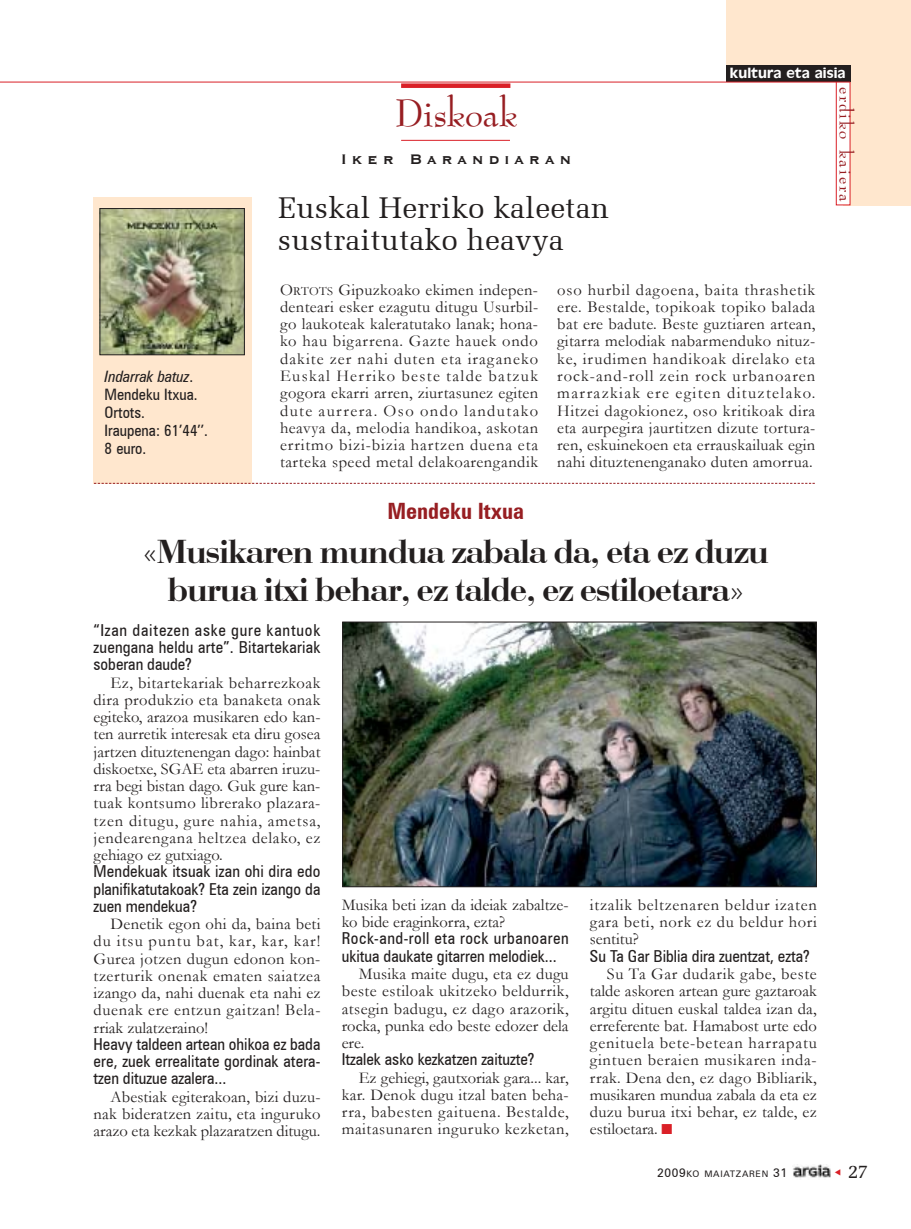
<style>
.page{position:relative;width:911px;height:1229px;background:#fff}
.page>*{position:absolute;margin:0;border:0;box-sizing:border-box;transform-origin:0 0}
.t1{font:45px "Bernadette";color:#971e22}
.t2{font:34.5px/37.5px "Bodoni";letter-spacing:-.015em;color:#231f1f;text-align:center}
.t3{font:30px/31.5px "Memoir";color:#231f1f}
.t4{font:700 22.5px "Zurich Cn BT";color:#971e22}
.t5{font:21px "Bernadette";letter-spacing:.09em;color:#971e22}
.t6{font:19.5px "Memoir";color:#231f1f}
.t7{font:18px "Copprpl Goth Bd BT";letter-spacing:.255em;color:#231f1f}
.t8{font:16.5px/17.2px "Garamond";letter-spacing:.02em;color:#231f1f;text-align:justify}
.t9{font:16.5px/17.2px "Zurich Cn BT";color:#231f1f;text-align:justify}
.t10{font:16.5px/17.2px "Garamond";color:#231f1f}
.t11{font:15.75px/18px "Zurich Cn BT";color:#231f1f}
.t12{font:15px "Antique Olive";letter-spacing:.005em;color:#fff}
.t13{font:9px "Zurich BT";letter-spacing:.075em;color:#231f1f}
.s1{font-size:12.3px}
.s2{font-style:italic}
.s3{color:#da2027}
.s4{font-size:12px}
</style>
<div class="page">
<div style="left:725px;top:0;width:158px;height:68px;background:#ffe7ce"></div>
<div style="left:843px;top:0;width:67px;height:205px;background:#ffe7ce"></div>
<div style="left:836px;top:81px;width:14px;height:124px;background:#fff"></div>
<div style="left:836px;top:81px;width:14px;height:124px;border:1px solid #da2027"></div>
<div style="left:725px;top:66px;width:125px;height:16px;background:#231f1f"></div>
<hr style="left:0;top:82px;width:850px;height:1px;background:#da2027">
<div style="left:401px;top:83px;width:109px;height:5px;background:#da2027"></div>
<hr style="left:401px;top:140px;width:109px;height:1px;background:#da2027">
<div style="left:94px;top:197px;width:158px;height:286px;background:#ffe7ce"></div>
<img style="left:102px;top:210px;width:141px;height:143px">
<div style="left:100px;top:208px;width:145px;height:147px;border:1px solid #231f1f"></div>
<svg style="left:94px;top:483px;width:720px;height:1px"></svg>
<img style="left:344px;top:623px;width:470px;height:262px">
<div style="left:342px;top:621px;width:474px;height:266px;border:1px solid #231f1f"></div>
<img style="left:793px;top:1164px;width:37px;height:14px">
<h1 class="t1" style="left:395px;top:91px;width:124px">Diskoak</h1>
<p class="t7" style="left:341px;top:149px;width:232px">Iker Barandiaran</p>
<h3 class="t3" style="left:278px;top:193px;width:333px">Euskal Herriko kaleetan sustraitutako heavya</h3>
<p class="t12" style="left:729px;top:67px;width:117px">kultura eta aisia</p>
<p class="t5" style="left:856px;top:87px;width:116px;rotate:90deg">erdiko kaiera</p>
<p class="t8" style="left:280px;top:281px;width:260px">O<span class="s1">RTOTS</span> Gipuzkoako ekimen indepen&shy;denteari esker ezagutu ditugu Usurbil&shy;go laukoteak kaleratutako lanak; hona&shy;ko hau bigarrena. Gazte hauek ondo dakite zer nahi duten eta iraganeko Euskal Herriko beste talde batzuk gogora ekarri arren, ziurtasunez egiten dute aurrera. Oso ondo landutako heavya da, melodia handikoa, askotan erritmo bizi-bizia hartzen duena eta tarteka speed metal delakoarengandik</p>
<p class="t8" style="left:557px;top:281px;width:260px">oso hurbil dagoena, baita thrashetik ere. Bestalde, topikoak topiko balada bat ere badute. Beste guztiaren artean, gitarra melodiak nabarmenduko nituz&shy;ke, irudimen handikoak direlako eta rock-and-roll zein rock urbanoaren marrazkiak ere egiten dituztelako.<br>Hitzei dagokionez, oso kritikoak dira eta aurpegira jaurtitzen dizute tortura&shy;ren, eskuinekoen eta errauskailuak egin nahi dituztenenganako duten amorrua.</p>
<h3 class="t4" style="left:387px;top:497px;width:138px">Mendeku Itxua</h3>
<h2 class="t2" style="left:143px;top:536px;width:626px">´Musikaren mundua zabala da, eta ez duzu burua itxi behar, ez talde, ez estiloetaraª</h2>
<p class="t9" style="left:94px;top:621px;width:228px">ìIzan daitezen aske gure kantuok zuengana heldu arteî. Bitartekariak soberan daude?</p>
<p class="t8" style="left:94px;top:674px;width:228px;text-indent:17px">Ez, bitartekariak beharrezkoak dira produkzio eta banaketa onak egiteko, arazoa musikaren edo kan&shy;ten aurretik interesak eta diru gosea jartzen dituztenengan dago: hainbat diskoetxe, SGAE eta abarren iruzu&shy;rra begi bistan dago. Guk gure kan&shy;tuak kontsumo librerako plazara&shy;tzen ditugu, gure nahia, ametsa, jendearengana heltzea delako, ez gehiago ez gutxiago.</p>
<p class="t9" style="left:94px;top:862px;width:228px">Mendekuak itsuak izan ohi dira edo planifikatutakoak? Eta zein izango da zuen mendekua?</p>
<p class="t8" style="left:94px;top:915px;width:228px;text-indent:17px">Denetik egon ohi da, baina beti du itsu puntu bat, kar, kar, kar!<br>Gurea jotzen dugun edonon kon&shy;tzerturik onenak ematen saiatzea izango da, nahi duenak eta nahi ez duenak ere entzun gaitzan! Bela&shy;rriak zulatzeraino!</p>
<p class="t9" style="left:94px;top:1035px;width:228px">Heavy taldeen artean ohikoa ez bada ere, zuek errealitate gordinak atera&shy;tzen dituzue azalera...</p>
<p class="t8" style="left:94px;top:1088px;width:228px;text-indent:17px">Abestiak egiterakoan, bizi duzu&shy;nak bideratzen zaitu, eta inguruko arazo eta kezkak plazaratzen ditugu.</p>
<p class="t11" style="left:105px;top:367px;width:105px"><span class="s2">Indarrak batuz</span>.<br>Mendeku Itxua.<br>Ortots.<br>Iraupena: 61í44íí.<br>8 euro.</p>
<p class="t10" style="left:342px;top:896px;width:228px">Musika beti izan da ideiak zabaltze&shy;ko bide eraginkorra, ezta?</p>
<p class="t9" style="left:342px;top:929px;width:228px">Rock-and-roll eta rock urbanoaren ukitua daukate gitarren melodiek...</p>
<p class="t8" style="left:342px;top:965px;width:228px;text-indent:17px">Musika maite dugu, eta ez dugu beste estiloak ukitzeko beldurrik, atsegin badugu, ez dago arazorik, rocka, punka edo beste edozer dela ere.</p>
<p class="t9" style="left:342px;top:1050px;width:194px">Itzalek asko kezkatzen zaituzte?</p>
<p class="t8" style="left:342px;top:1069px;width:228px;text-indent:17px">Ez gehiegi, gautxoriak gara... kar, kar. Denok dugu itzal baten beha&shy;rra, babesten gaituena. Bestalde, maitasunaren inguruko kezketan,</p>
<p class="t8" style="left:590px;top:896px;width:228px">itzalik beltzenaren beldur izaten gara beti, nork ez du beldur hori sentitu?</p>
<p class="t9" style="left:590px;top:947px;width:221px">Su Ta Gar Biblia dira zuentzat, ezta?</p>
<p class="t8" style="left:590px;top:965px;width:228px;text-indent:17px">Su Ta Gar dudarik gabe, beste talde askoren artean gure gaztaroak argitu dituen euskal taldea izan da, erreferente bat. Hamabost urte edo genituela bete-betean harrapatu gintuen beraien musikaren inda&shy;rrak. Dena den, ez dago Bibliarik, musikaren mundua zabala da eta ez duzu burua itxi behar, ez talde, ez estiloetara. <span class="s3">■</span></p>
<p class="t13" style="left:657px;top:1168px;width:131px"><span class="s4">2009</span>KO MAIATZAREN <span class="s4">31</span></p>
<p class="t6" style="left:847px;top:1160px;width:22px">27</p>
</div>
